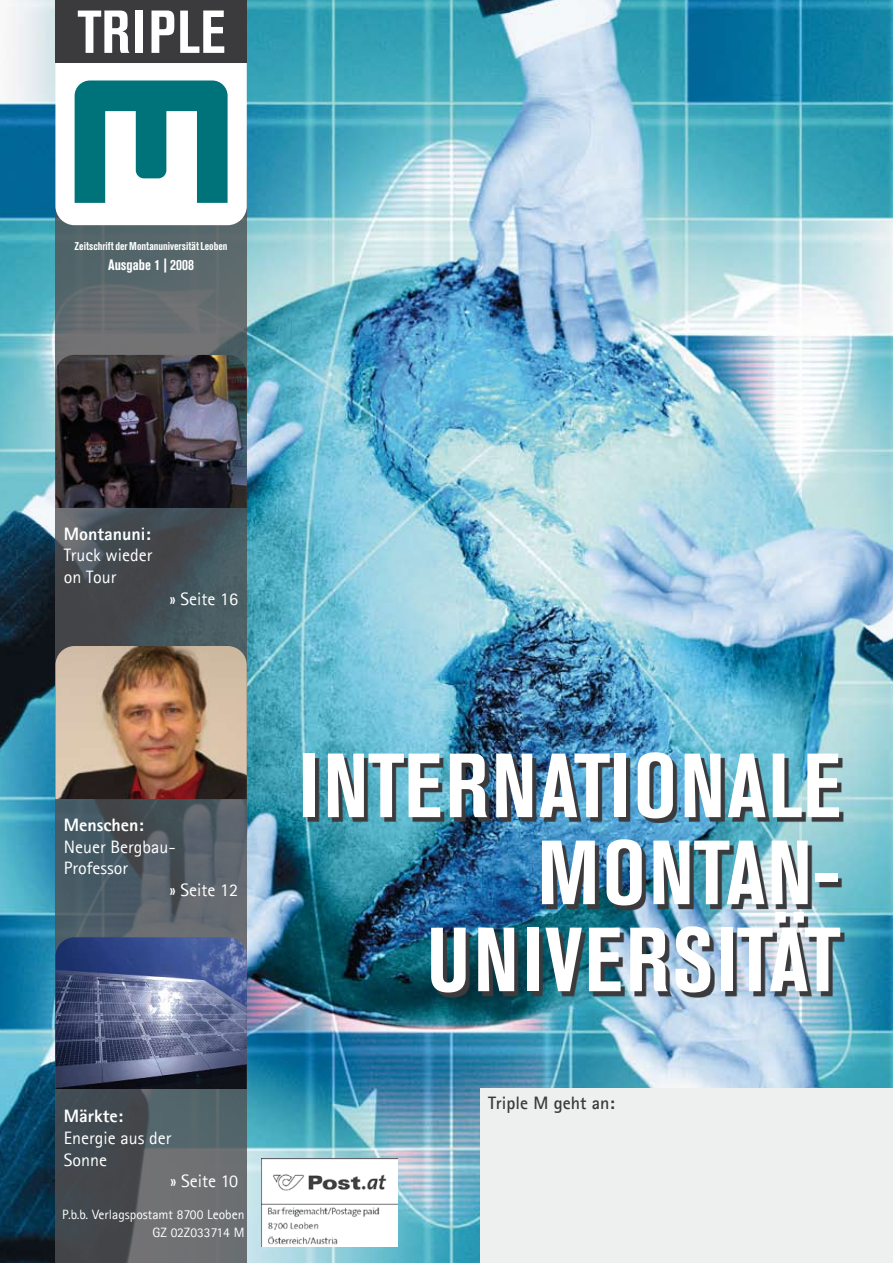
<style>
.page{position:relative;width:893px;height:1263px;background:#fff}
.page>*{position:absolute;margin:0;border:0;box-sizing:border-box;transform-origin:0 0}
.t1{font:700 condensed 90px/87px "Akzidenz Grotesk BE";letter-spacing:.02em;color:#fff;text-align:right}
.t2{font:18px/21.6px "Agfa Rotis Sans Serif";color:#fff}
.t3{font:800 18px "Agfa Rotis Sans Serif";color:#fff}
.t4{font:700 18px "Agfa Rotis Sans Serif";color:#3b3a3d}
.t5{font:700 condensed 15px "Akzidenz Grotesk BE";color:#fff}
.t6{font:13.5px/18px "Agfa Rotis Sans Serif";color:#fff;text-align:right}
.t7{font:700 condensed 11.25px "Akzidenz Grotesk BE";color:#fff}
</style>
<div class="page">
<img style="left:0;top:0;width:893px;height:1263px">
<div style="left:480px;top:1088px;width:413px;height:175px;background:#eeefef"></div>
<svg style="left:55px;top:225px;width:192px;height:1038px;background:#535c62"></svg>
<div style="left:55px;top:0;width:192px;height:63px;background:#3b3a3d"></div>
<svg style="left:55px;top:63px;width:192px;height:162px"></svg>
<svg style="left:78px;top:11px;width:52px;height:42px"></svg>
<div style="left:135px;top:11px;width:8px;height:42px;background:#fff"></div>
<svg style="left:151px;top:11px;width:23px;height:42px"></svg>
<svg style="left:180px;top:11px;width:44px;height:42px"></svg>
<img style="left:256px;top:732px;width:637px;height:285px">
<img style="left:55px;top:355px;width:192px;height:153px">
<img style="left:55px;top:646px;width:192px;height:153px">
<img style="left:261px;top:1158px;width:136px;height:88px">
<img style="left:55px;top:937px;width:192px;height:152px">
<p class="t7" style="left:75px;top:240px;width:154px">Zeitschrift der Montanuniversität Leoben</p>
<p class="t5" style="left:108px;top:256px;width:87px">Ausgabe 1 | 2008</p>
<p class="t3" style="left:64px;top:522px;width:89px">Montanuni:</p>
<p class="t2" style="left:64px;top:544px;width:90px">Truck wieder on Tour</p>
<p class="t2" style="left:170px;top:588px;width:70px">» Seite 16</p>
<p class="t3" style="left:64px;top:814px;width:82px">Menschen:</p>
<p class="t2" style="left:64px;top:836px;width:113px">Neuer Bergbau-</p>
<p class="t2" style="left:64px;top:857px;width:66px">Professor</p>
<p class="t2" style="left:170px;top:879px;width:70px">» Seite 12</p>
<p class="t3" style="left:64px;top:1105px;width:61px">Märkte:</p>
<p class="t2" style="left:64px;top:1127px;width:109px">Energie aus der</p>
<p class="t2" style="left:64px;top:1148px;width:45px">Sonne</p>
<p class="t2" style="left:170px;top:1170px;width:69px">» Seite 10</p>
<p class="t6" style="left:62px;top:1206px;width:184px">P.b.b. Verlagspostamt 8700 Leoben<br>GZ 02Z033714 M</p>
<h1 class="t1" style="left:299px;top:742px;width:543px">Internationale montan&shy;universität</h1>
<p class="t4" style="left:488px;top:1092px;width:128px">Triple M geht an:</p>
</div>
